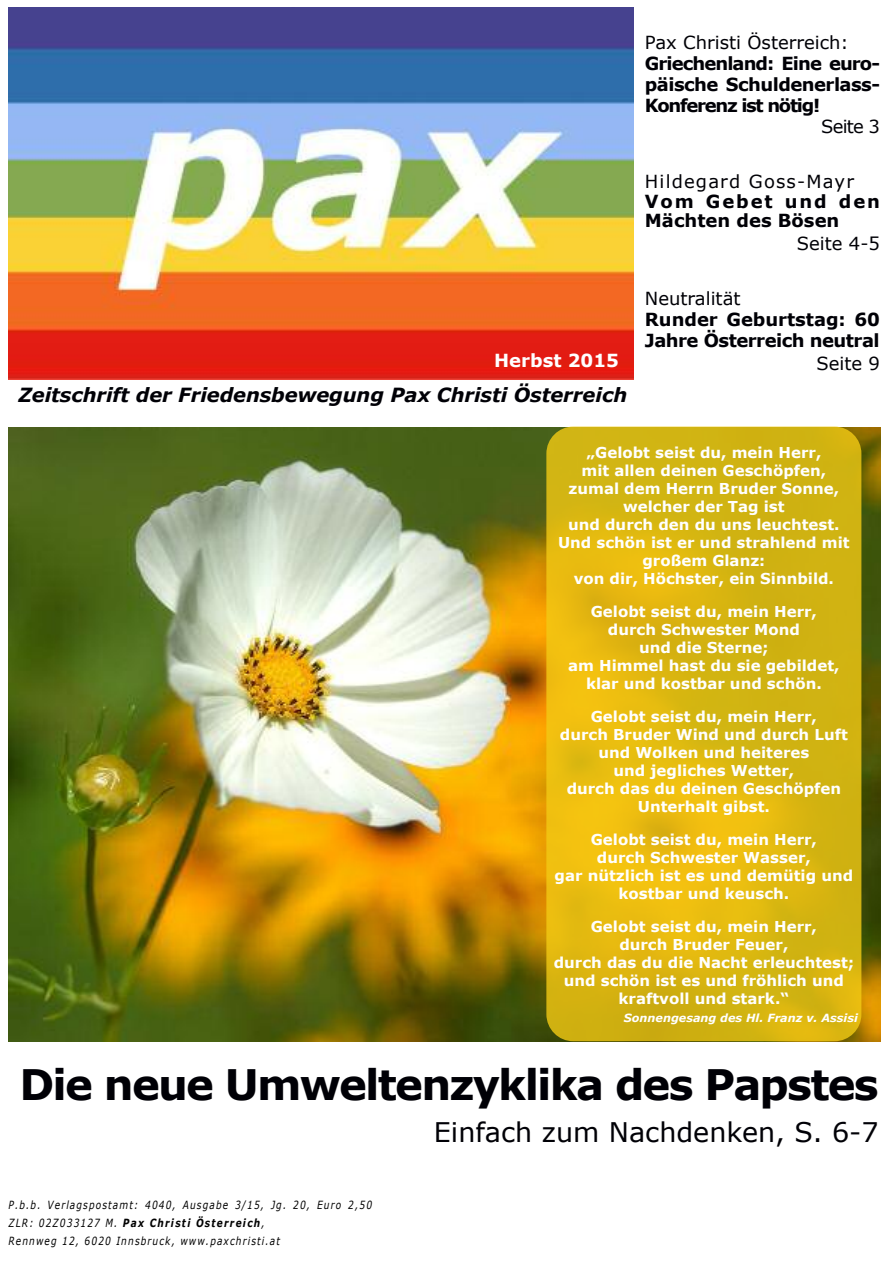
<style>
.page{position:relative;width:893px;height:1263px;background:#fff}
.page>*{position:absolute;margin:0;border:0;box-sizing:border-box;transform-origin:0 0}
.t1{font:700 42px "Verdana";letter-spacing:-.045em;color:#000006}
.t2{font:27px "Verdana";color:#000006}
.t3{font:italic 700 19.5px "Verdana";letter-spacing:-.005em;color:#000006}
.t4{font:700 18px/21px "Verdana";letter-spacing:-.03em;color:#000006;text-align:justify}
.t5{font:18px "Verdana";color:#000006}
.t6{font:700 18px/19.5px "Verdana";color:#000006}
.t7{font:18px "Verdana";letter-spacing:.065em;color:#000006}
.t8{font:700 18px "Verdana";color:#fff}
.t9{font:700 15px/18px "Verdana";color:#fff;text-align:center}
.t10{font:italic 11.25px/18px "Verdana";letter-spacing:.125em;color:#000;scale:.8 1}
.t11{font:italic 700 11.25px "Verdana";color:#fff}
.s1{font-weight:700}
</style>
<div class="page">
<img style="left:9px;top:7px;width:625px;height:373px">
<img style="left:9px;top:428px;width:871px;height:613px">
<div style="left:546px;top:427px;width:315px;height:614px;background:#f3ca14;border-radius:27px;opacity:.81"></div>
<p class="t5" style="left:645px;top:31px;width:205px">Pax Christi Österreich:</p>
<p class="t4" style="left:645px;top:52px;width:237px">Griechenland: Eine euro&shy;päische Schuldenerlass-Konferenz ist nötig!</p>
<p class="t5" style="left:821px;top:115px;width:60px">Seite 3</p>
<p class="t8" style="left:494px;top:349px;width:126px">Herbst 2015</p>
<h3 class="t3" style="left:19px;top:382px;width:610px">Zeitschrift der Friedensbewegung Pax Christi Österreich</h3>
<p class="t7" style="left:645px;top:170px;width:211px">Hildegard Goss-Mayr</p>
<p class="t6" style="left:645px;top:191px;width:237px">Vom Gebet und den<br>Mächten des Bösen</p>
<p class="t5" style="left:797px;top:232px;width:85px">Seite 4-5</p>
<p class="t5" style="left:645px;top:287px;width:97px">Neutralität</p>
<p class="t4" style="left:645px;top:308px;width:237px">Runder Geburtstag: 60<br>Jahre Österreich neutral</p>
<p class="t5" style="left:816px;top:352px;width:65px">Seite 9</p>
<p class="t9" style="left:558px;top:443px;width:293px">„Gelobt seist du, mein Herr,<br>mit allen deinen Geschöpfen, zumal dem Herrn Bruder Sonne, welcher der Tag ist<br>und durch den du uns leuchtest.<br>Und schön ist er und strahlend mit großem Glanz:<br>von dir, Höchster, ein Sinnbild.</p>
<p class="t9" style="left:568px;top:602px;width:273px">Gelobt seist du, mein Herr, durch Schwester Mond<br>und die Sterne;<br>am Himmel hast du sie gebildet, klar und kostbar und schön.</p>
<p class="t9" style="left:560px;top:707px;width:289px">Gelobt seist du, mein Herr,<br>durch Bruder Wind und durch Luft und Wolken und heiteres<br>und jegliches Wetter,<br>durch das du deinen Geschöpfen<br>Unterhalt gibst.</p>
<p class="t9" style="left:555px;top:830px;width:300px">Gelobt seist du, mein Herr,<br>durch Schwester Wasser,<br>gar nützlich ist es und demütig und kostbar und keusch.</p>
<p class="t9" style="left:554px;top:917px;width:302px">Gelobt seist du, mein Herr,<br>durch Bruder Feuer,<br>durch das du die Nacht erleuchtest; und schön ist es und fröhlich und kraftvoll und stark.“</p>
<p class="t11" style="left:624px;top:1010px;width:236px">Sonnengesang des Hl. Franz v. Assisi</p>
<h1 class="t1" style="left:20px;top:1058px;width:861px">Die neue Umweltenzyklika des Papstes</h1>
<h2 class="t2" style="left:434px;top:1115px;width:446px">Einfach zum Nachdenken, S. 6-7</h2>
<p class="t10" style="left:8px;top:1195px;width:456px">P.b.b. Verlagspostamt: 4040, Ausgabe 3/15, Jg. 20, Euro 2,50<br>ZLR: 02Z033127 M. <span class="s1">Pax Christi Österreich</span>,<br>Rennweg 12, 6020 Innsbruck, www.paxchristi.at</p>
</div>
